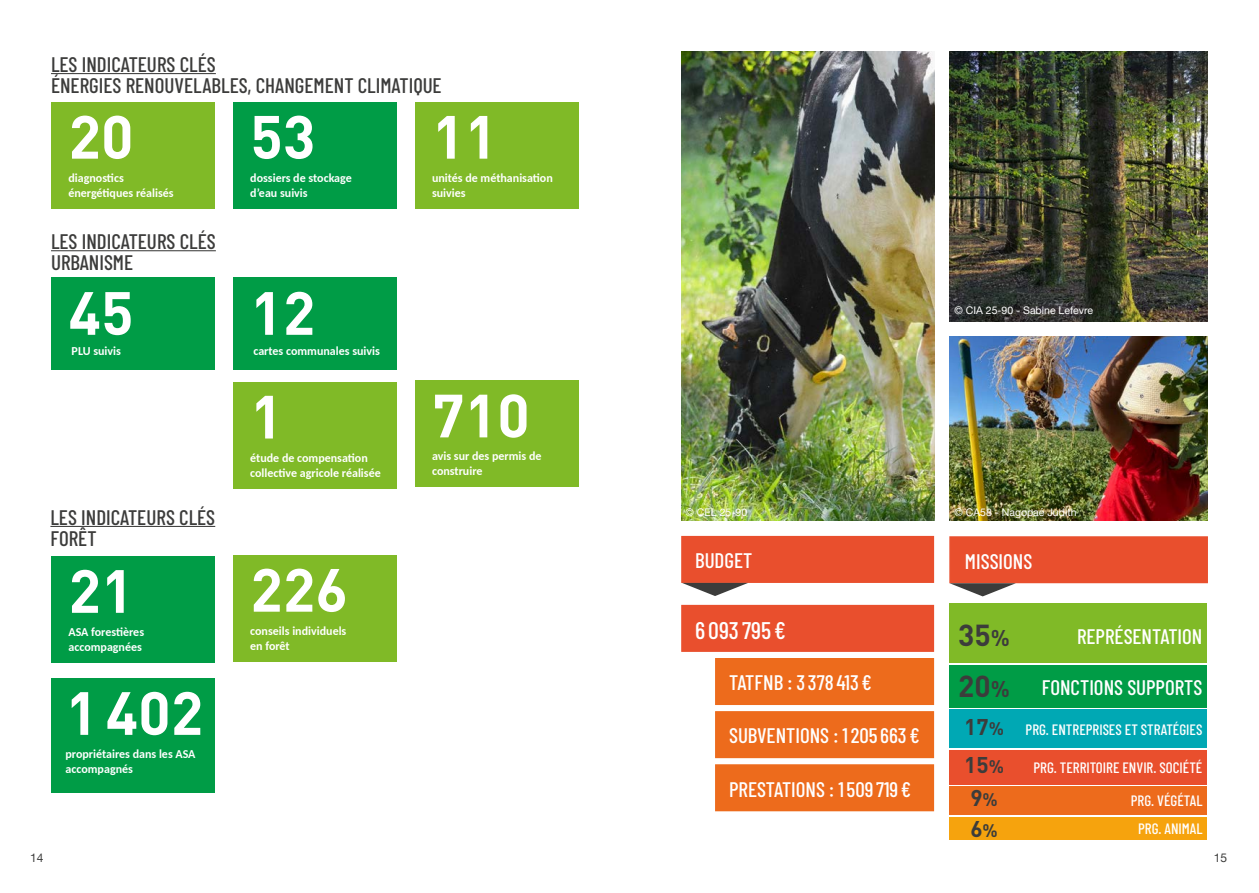
<style>
.page{position:relative;width:1259px;height:893px;background:#fff}
.page>*{position:absolute;margin:0;border:0;box-sizing:border-box;transform-origin:0 0}
.t1{font:700 60px "DIN";color:#fff}
.t2{font:700 30px/51.4px "DIN";color:#3c3c3b}
.t3{font:500 24px "Barlow Condensed";color:#fff}
.t4{font:700 22.5px "DIN";color:#3c3c3b}
.t5{font:500 21px/21px "Barlow Condensed";color:#3c3c3b}
.t6{font:500 21px "Barlow Condensed";color:#fff}
.t7{font:500 15px/27.5px "Barlow Condensed";color:#fff;text-align:center}
.t8{font:700 12px/15px "Carlito";color:#fff}
.t9{font:12px "Helvetica Neue";color:#3c3c3b}
.t10{font:10.5px "Helvetica Neue";color:#fff}
.s1{font-size:22.5px}
.s2{font-size:18px}
</style>
<div class="page">
<img style="left:949px;top:336px;width:259px;height:184px">
<hr style="left:51px;top:250px;width:165px;height:1px;background:#3c3c3b">
<hr style="left:51px;top:73px;width:165px;height:1px;background:#3c3c3b">
<hr style="left:50px;top:526px;width:165px;height:1px;background:#3c3c3b">
<div style="left:233px;top:382px;width:164px;height:106px;background:#80ba27"></div>
<div style="left:233px;top:277px;width:164px;height:92px;background:#009c46"></div>
<div style="left:51px;top:277px;width:164px;height:92px;background:#009c46"></div>
<div style="left:415px;top:381px;width:163px;height:106px;background:#80ba27"></div>
<div style="left:51px;top:102px;width:164px;height:106px;background:#80ba27"></div>
<div style="left:233px;top:102px;width:164px;height:106px;background:#009c46"></div>
<div style="left:415px;top:102px;width:163px;height:106px;background:#80ba27"></div>
<div style="left:51px;top:556px;width:164px;height:106px;background:#009c46"></div>
<div style="left:233px;top:555px;width:164px;height:106px;background:#80ba27"></div>
<div style="left:51px;top:678px;width:164px;height:114px;background:#009c46"></div>
<img style="left:949px;top:51px;width:259px;height:271px">
<img style="left:681px;top:51px;width:253px;height:469px">
<div style="left:681px;top:536px;width:253px;height:47px;background:#e94f2d"></div>
<svg style="left:682px;top:583px;width:66px;height:13px"></svg>
<div style="left:949px;top:536px;width:259px;height:47px;background:#e94f2d;border:2px solid #e94f2d"></div>
<svg style="left:949px;top:583px;width:67px;height:13px"></svg>
<div style="left:681px;top:605px;width:253px;height:47px;background:#e94f2d;border:2px solid #e94f2d"></div>
<div style="left:715px;top:658px;width:219px;height:47px;background:#ed6b1c"></div>
<div style="left:715px;top:711px;width:219px;height:47px;background:#ed6b1c;border:2px solid #ed6b1c"></div>
<div style="left:715px;top:764px;width:219px;height:47px;background:#ed6b1c;border:2px solid #ed6b1c"></div>
<div style="left:949px;top:603px;width:258px;height:60px;background:#80ba27"></div>
<div style="left:949px;top:665px;width:258px;height:43px;background:#009c46"></div>
<div style="left:949px;top:710px;width:258px;height:38px;background:#00a8b4"></div>
<div style="left:949px;top:750px;width:258px;height:34px;background:#e94f2d"></div>
<div style="left:949px;top:786px;width:258px;height:29px;background:#ed6b1c"></div>
<div style="left:949px;top:817px;width:258px;height:23px;background:#f6a30d"></div>
<h3 class="t5" style="left:51px;top:52px;width:392px">LES INDICATEURS CLÉS<br>ÉNERGIES RENOUVELABLES, CHANGEMENT CLIMATIQUE</h3>
<h1 class="t1" style="left:68px;top:98px;width:67px">20</h1>
<p class="t8" style="left:68px;top:170px;width:107px">diagnostics énergétiques réalisés</p>
<h3 class="t5" style="left:51px;top:230px;width:166px">LES INDICATEURS CLÉS<br>URBANISME</h3>
<h1 class="t1" style="left:68px;top:274px;width:67px">45</h1>
<p class="t8" style="left:72px;top:343px;width:51px">PLU suivis</p>
<h3 class="t5" style="left:50px;top:505px;width:166px">LES INDICATEURS CLÉS<br>FORÊT</h3>
<h1 class="t1" style="left:68px;top:552px;width:67px">21</h1>
<p class="t8" style="left:68px;top:624px;width:77px">ASA forestières accompagnées</p>
<h1 class="t1" style="left:65px;top:674px;width:139px">1402</h1>
<p class="t8" style="left:65px;top:746px;width:132px">propriétaires dans les ASA accompagnés</p>
<h1 class="t1" style="left:250px;top:98px;width:67px">53</h1>
<p class="t8" style="left:250px;top:170px;width:103px">dossiers de stockage d’eau suivis</p>
<h1 class="t1" style="left:250px;top:274px;width:67px">12</h1>
<p class="t8" style="left:253px;top:343px;width:128px">cartes communales suivis</p>
<h1 class="t1" style="left:250px;top:378px;width:34px">1</h1>
<p class="t8" style="left:250px;top:450px;width:132px">étude de compensation collective agricole réalisée</p>
<h1 class="t1" style="left:250px;top:551px;width:99px">226</h1>
<p class="t8" style="left:250px;top:623px;width:98px">conseils individuels en forêt</p>
<h1 class="t1" style="left:432px;top:98px;width:67px">11</h1>
<p class="t8" style="left:432px;top:170px;width:122px">unités de méthanisation suivies</p>
<h1 class="t1" style="left:432px;top:376px;width:99px">710</h1>
<p class="t8" style="left:432px;top:448px;width:111px">avis sur des permis de construire</p>
<p class="t10" style="left:685px;top:504px;width:63px">© CEL 25-90</p>
<p class="t10" style="left:954px;top:303px;width:140px">© CIA 25-90 - Sabine Lefevre</p>
<p class="t10" style="left:954px;top:504px;width:123px">© CA58 - Nagopaé Judith</p>
<h3 class="t6" style="left:695px;top:546px;width:59px">BUDGET</h3>
<h3 class="t6" style="left:965px;top:546px;width:69px">MISSIONS</h3>
<h3 class="t3" style="left:695px;top:613px;width:92px">6 093 795 €</h3>
<h3 class="t6" style="left:729px;top:668px;width:144px">TATFNB : 3 378 413 €</h3>
<h3 class="t6" style="left:729px;top:721px;width:192px">SUBVENTIONS : 1 205 663 €</h3>
<h3 class="t6" style="left:729px;top:774px;width:184px">PRESTATIONS : 1 509 719 €</h3>
<h2 class="t2" style="left:958px;top:608px;width:53px">35<span class="s1">%<br></span>20<span class="s1">%</span></h2>
<h3 class="t4" style="left:964px;top:712px;width:41px">17<span class="s2">%</span></h3>
<h3 class="t4" style="left:964px;top:750px;width:41px">15<span class="s2">%</span></h3>
<h3 class="t4" style="left:970px;top:783px;width:29px">9<span class="s2">%</span></h3>
<h3 class="t4" style="left:970px;top:814px;width:29px">6<span class="s2">%</span></h3>
<h3 class="t6" style="left:1077px;top:622px;width:127px">REPRÉSENTATION</h3>
<h3 class="t6" style="left:1041px;top:673px;width:162px">FONCTIONS SUPPORTS</h3>
<p class="t7" style="left:1025px;top:715px;width:178px">PRG. ENTREPRISES ET STRATÉGIES</p>
<p class="t7" style="left:1033px;top:753px;width:170px">PRG. TERRITOIRE ENVIR. SOCIÉTÉ</p>
<p class="t7" style="left:1130px;top:786px;width:73px">PRG. VÉGÉTAL<br>PRG. ANIMAL</p>
<p class="t9" style="left:30px;top:849px;width:15px">14</p>
<p class="t9" style="left:1213px;top:849px;width:15px">15</p>
</div>
